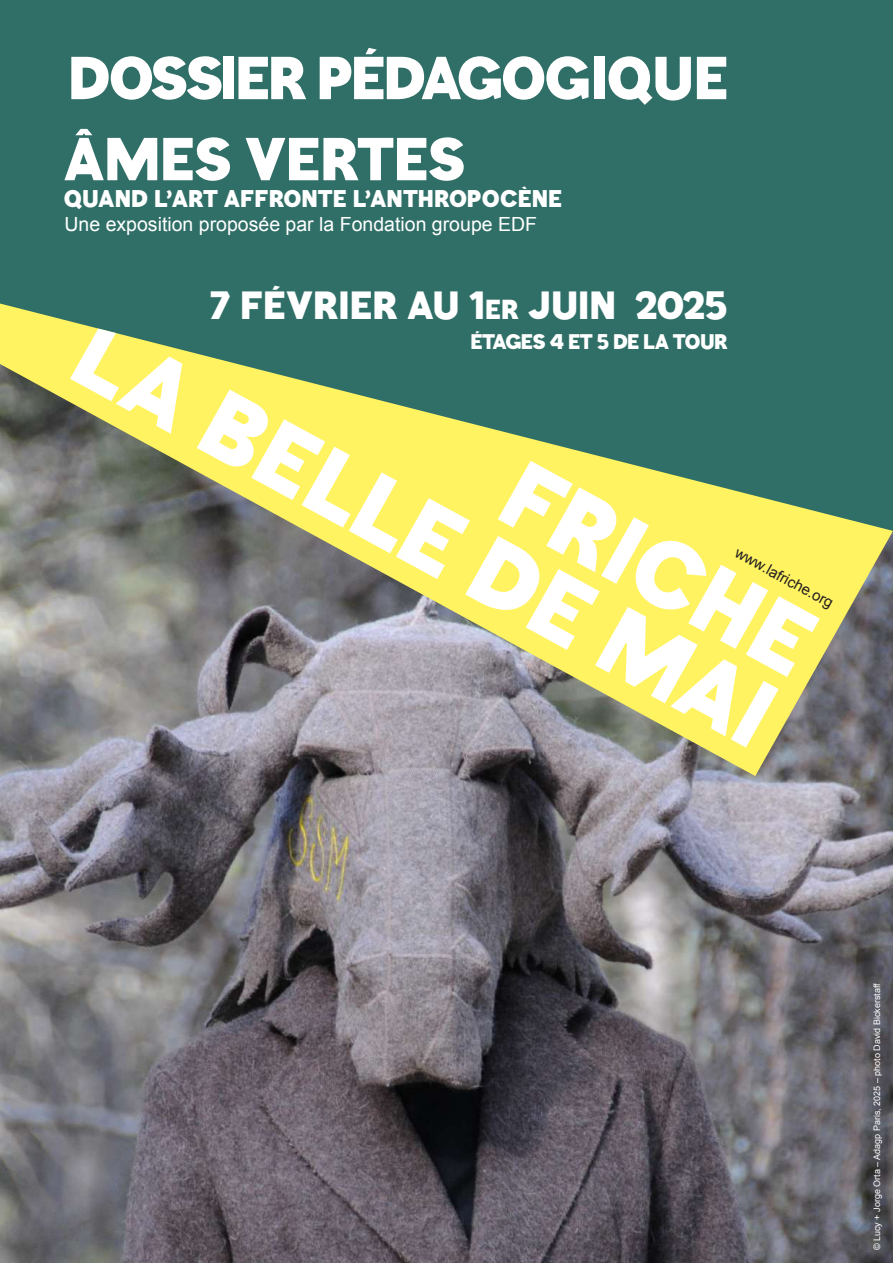
<style>
.page{position:relative;width:893px;height:1263px;background:#fff}
.page>*{position:absolute;margin:0;border:0;box-sizing:border-box;transform-origin:0 0}
.t1{font:60px "Friche";letter-spacing:-.04em;color:#fff}
.t2{font:60px "Friche";letter-spacing:-.01em;color:#fff}
.t3{font:39px "Friche";color:#fff}
.t4{font:24px "Friche";color:#fff}
.t5{font:21px "Friche";letter-spacing:-.03em;color:#fff}
.t6{font:19.5px "Arial";color:#fff}
.t7{font:15px "Arial";color:#231f20}
.t8{font:9px "Arial";color:#fff}
.s1{font-size:27.3px}
.s2{font-size:14.85px}
</style>
<div class="page">
<div style="left:0;top:0;width:893px;height:800px;background:#306f67"></div>
<img style="left:0;top:776px;width:893px;height:487px">
<svg style="left:0;top:303px;width:893px;height:473px"></svg>
<svg style="left:70px;top:329px;width:112px;height:105px;background:#e2e092"></svg>
<svg style="left:197px;top:389px;width:623px;height:358px;background:#bec18b"></svg>
<h1 class="t1" style="left:68px;top:45px;width:662px">DOSSIER PÉDAGOGIQUE</h1>
<h1 class="t2" style="left:64px;top:126px;width:403px">ÂMES VERTES</h1>
<h3 class="t4" style="left:64px;top:185px;width:500px">QUAND L’ART AFFRONTE L’ANTHROPOCÈNE</h3>
<h3 class="t6" style="left:65px;top:211px;width:474px">Une exposition proposée par la Fondation groupe EDF</h3>
<h2 class="t3" style="left:209px;top:283px;width:520px">7 FÉVRIER AU 1<span class="s1">er</span> JUIN 2025</h2>
<h3 class="t5" style="left:470px;top:330px;width:259px">ÉTAGES 4 ET 5 DE LA TOUR</h3>
<h3 class="t7" style="left:741px;top:543px;width:111px;rotate:29deg">www.la<span class="s2">friche</span>.o<span class="s2">rg</span></h3>
<p class="t8" style="left:871px;top:1250px;width:269px;rotate:-90deg">© Lucy + Jorge Orta – Adagp Paris, 2025 – photo David Bickerstaff</p>
</div>
